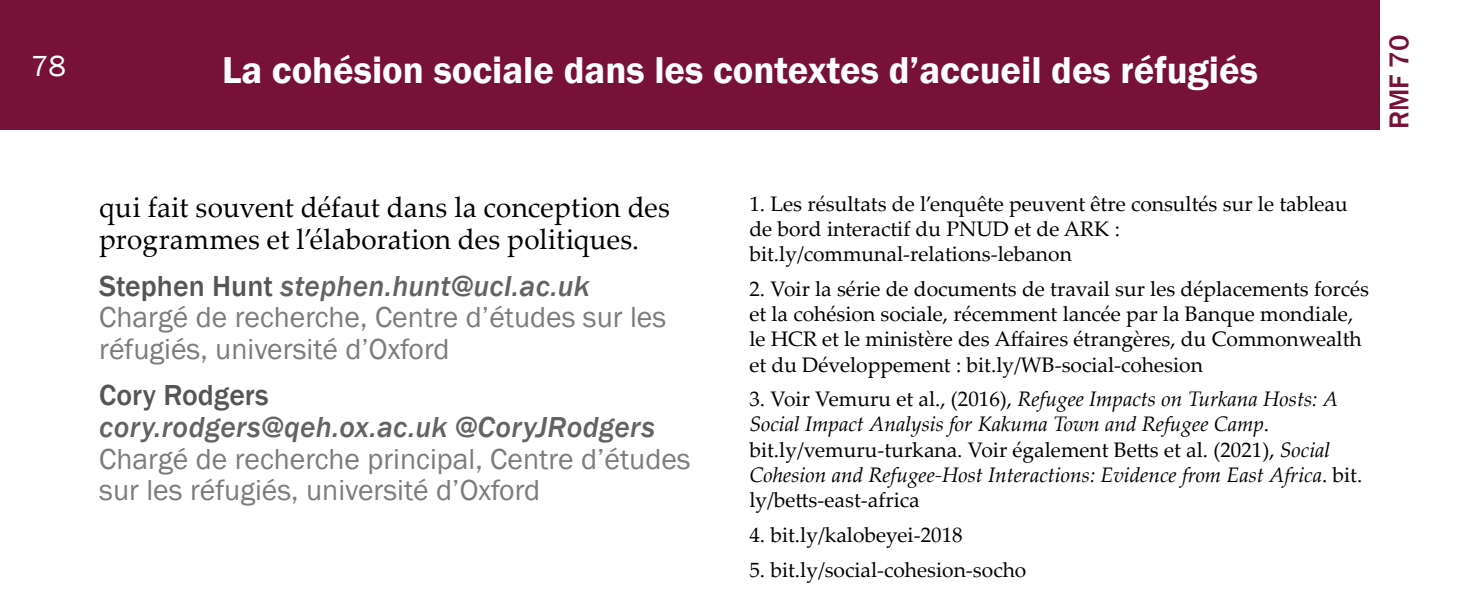
<style>
.page{position:relative;width:1469px;height:604px;background:#fff}
.page>*{position:absolute;margin:0;border:0;box-sizing:border-box;transform-origin:0 0}
.t1{font:600 38.5px "Franklin Gothic";color:#fff}
.t2{font:29.75px/31.5px "Franklin Gothic";color:#7c7c7c}
.t3{font:italic 500 29.75px "Franklin Gothic";letter-spacing:.01em;color:#636363}
.t4{font:500 29.75px "Franklin Gothic";color:#555}
.t5{font:29.75px "Franklin Gothic";color:#fff}
.t6{font:28.7px/32.6px "Palatino Linotype";letter-spacing:.005em;color:#000}
.t7{font:500 28px "Franklin Gothic";color:#781137}
.t8{font:21px/25.2px "Palatino Linotype";color:#000}
.t9{font:italic 21px/25.2px "Palatino Linotype";color:#000}
.s1{font-weight:500;color:#555}
.s2{font-weight:500;font-style:italic;color:#636363}
.s3{font-style:normal}
</style>
<div class="page">
<div style="left:0;top:0;width:1379px;height:129px;background:#781137"></div>
<h2 class="t5" style="left:31px;top:48px;width:36px">78</h2>
<h1 class="t1" style="left:222px;top:46px;width:1037px">La cohésion sociale dans les contextes d’accueil des réfugiés</h1>
<h3 class="t7" style="left:1381px;top:129px;width:96px;rotate:-90deg">RMF 70</h3>
<h3 class="t6" style="left:99px;top:190px;width:572px">qui fait souvent défaut dans la conception des programmes et l’élaboration des politiques.</h3>
<h2 class="t2" style="left:99px;top:271px;width:568px"><span class="s1">Stephen Hunt</span> <span class="s2">stephen.hunt@ucl.ac.uk<br></span>Chargé de recherche, Centre d’études sur les réfugiés, université d’Oxford</h2>
<h2 class="t4" style="left:99px;top:377px;width:171px">Cory Rodgers</h2>
<h2 class="t3" style="left:99px;top:408px;width:557px">cory.rodgers@qeh.ox.ac.uk @CoryJRodgers</h2>
<h2 class="t2" style="left:99px;top:443px;width:593px">Chargé de recherche principal, Centre d’études sur les réfugiés, université d’Oxford</h2>
<p class="t8" style="left:749px;top:190px;width:600px">1. Les résultats de l’enquête peuvent être consultés sur le tableau de bord interactif du PNUD et de ARK : bit.ly/communal-relations-lebanon</p>
<p class="t8" style="left:749px;top:275px;width:621px">2. Voir la série de documents de travail sur les déplacements forcés et la cohésion sociale, récemment lancée par la Banque mondiale, le HCR et le ministère des Affaires étrangères, du Commonwealth et du Développement : bit.ly/WB-social-cohesion</p>
<p class="t9" style="left:749px;top:385px;width:614px"><span class="s3">3. Voir Vemuru et al., (2016),</span> Refugee Impacts on Turkana Hosts: A Social Impact Analysis for Kakuma Town and Refugee Camp<span class="s3">. bit.ly/vemuru-turkana. Voir également Betts et al. (2021),</span> Social Cohesion and Refugee-Host Interactions: Evidence from East Africa<span class="s3">. bit. ly/betts-east-africa</span></p>
<p class="t8" style="left:749px;top:521px;width:215px">4. bit.ly/kalobeyei-2018</p>
<p class="t8" style="left:749px;top:556px;width:278px">5. bit.ly/social-cohesion-socho</p>
</div>
